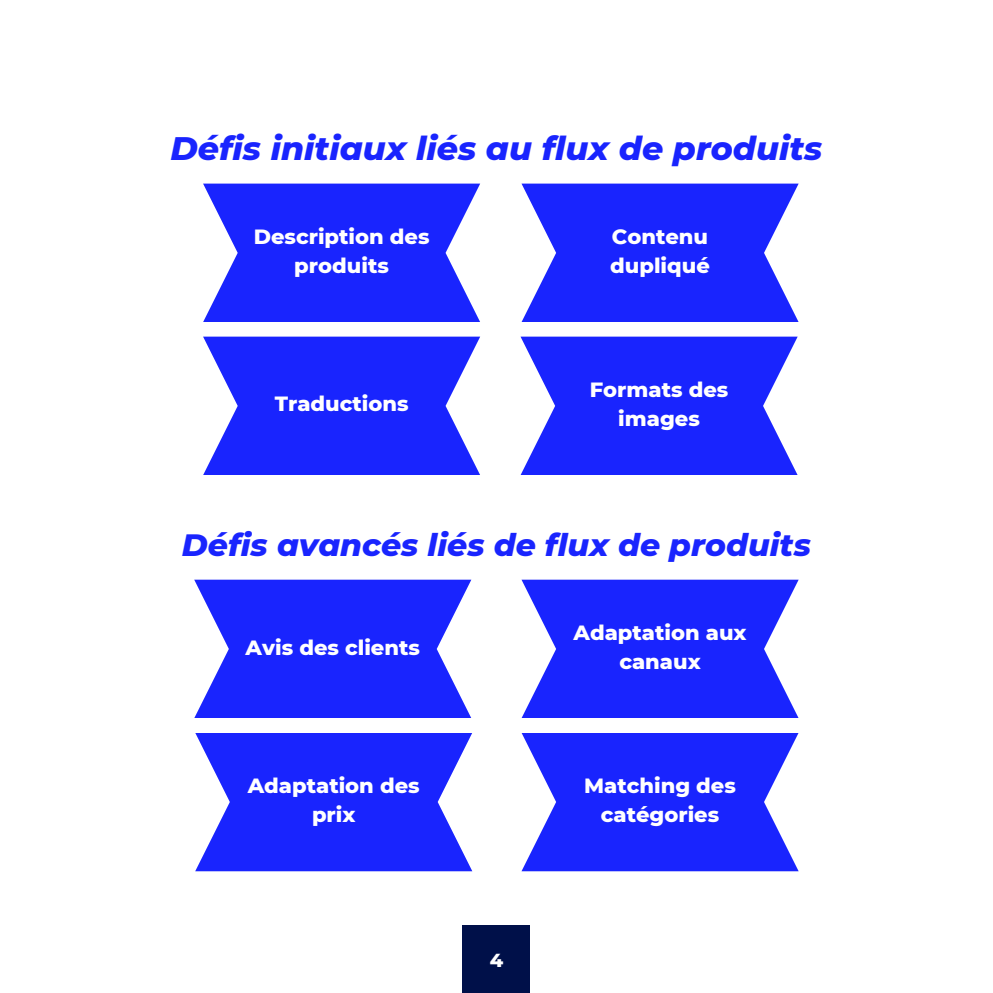
<style>
.page{position:relative;width:993px;height:993px;background:#fff}
.page>*{position:absolute;margin:0;border:0;box-sizing:border-box;transform-origin:0 0}
.t1{font:italic 800 33.25px "Montserrat";color:#1924fe}
.t2{font:italic 800 31.5px "Montserrat";color:#1924fe}
.t3{font:800 21px/28.9px "Montserrat";color:#fff;text-align:center}
.t4{font:800 19.25px "Montserrat";color:#fff}
</style>
<div class="page">
<svg style="left:203px;top:183px;width:277px;height:139px;background:#363ffe"></svg>
<svg style="left:521px;top:183px;width:277px;height:139px;background:#3640fe"></svg>
<svg style="left:203px;top:336px;width:277px;height:139px;background:#3640fe"></svg>
<svg style="left:520px;top:336px;width:277px;height:139px;background:#3640fe"></svg>
<svg style="left:194px;top:579px;width:277px;height:139px;background:#3640fe"></svg>
<svg style="left:521px;top:579px;width:277px;height:139px;background:#3640fe"></svg>
<svg style="left:195px;top:733px;width:277px;height:138px;background:#353ffe"></svg>
<svg style="left:521px;top:733px;width:277px;height:138px;background:#353ffe"></svg>
<div style="left:463px;top:925px;width:67px;height:67px;background:#001049"></div>
<h1 class="t1" style="left:170px;top:127px;width:653px">Défis initiaux liés au flux de produits</h1>
<p class="t3" style="left:253px;top:222px;width:177px">Description des produits</p>
<p class="t3" style="left:610px;top:222px;width:101px;text-align:left">Contenu dupliqué</p>
<p class="t3" style="left:274px;top:389px;width:135px">Traductions</p>
<p class="t3" style="left:589px;top:375px;width:140px">Formats des images</p>
<h2 class="t2" style="left:182px;top:525px;width:630px">Défis avancés liés de flux de produits</h2>
<p class="t3" style="left:245px;top:632px;width:176px">Avis des clients</p>
<p class="t3" style="left:573px;top:618px;width:174px">Adaptation aux canaux</p>
<p class="t3" style="left:248px;top:771px;width:173px">Adaptation des prix</p>
<p class="t3" style="left:584px;top:771px;width:153px">Matching des catégories</p>
<p class="t4" style="left:489px;top:947px;width:15px">4</p>
</div>
